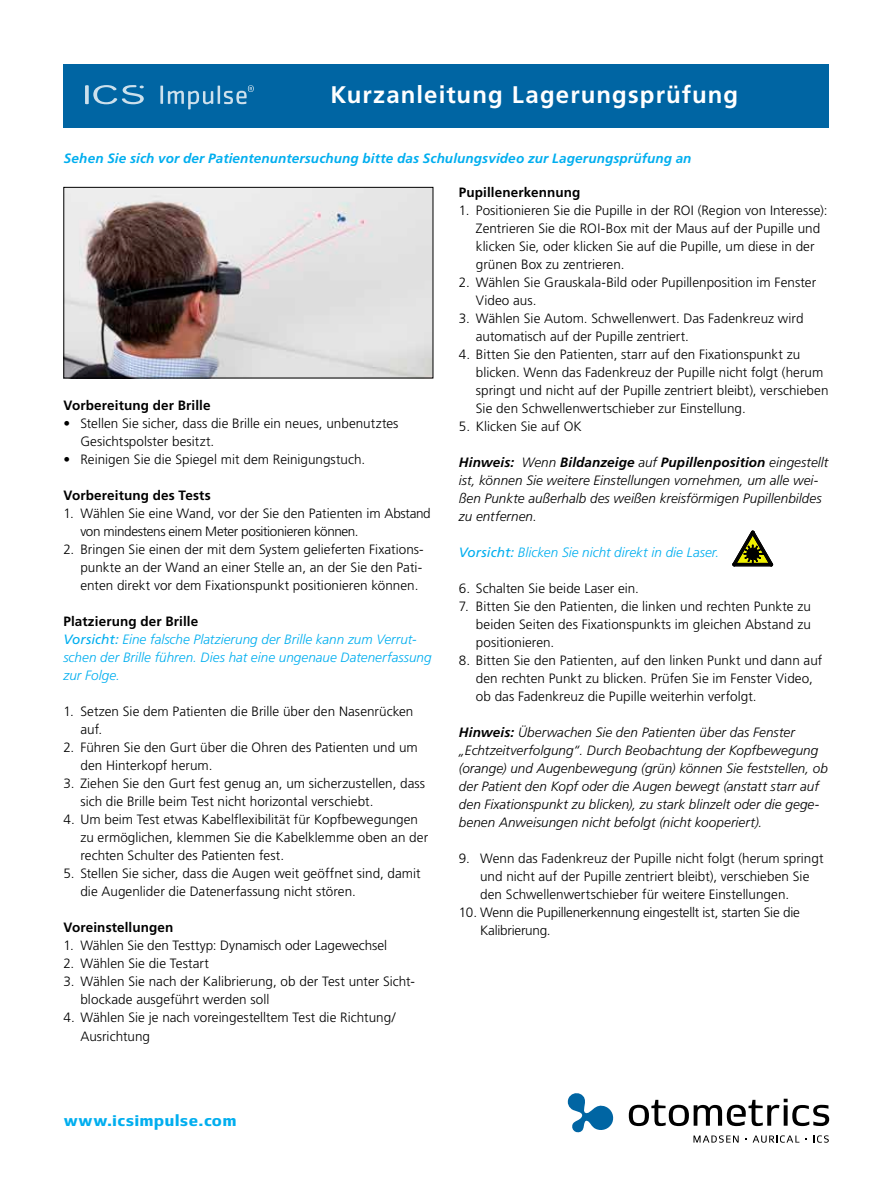
<style>
.page{position:relative;width:893px;height:1191px;background:#fff}
.page>*{position:absolute;margin:0;border:0;box-sizing:border-box;transform-origin:0 0}
.t1{font:700 24px "Frutiger LT Std";letter-spacing:.045em;color:#fff}
.t2{font:700 15px "Olic";letter-spacing:.05em;color:#00aeef}
.t3{font:300 13.5px/18px "Frutiger LT Std";color:#000}
.t4{font:italic 300 13.5px/18px "Frutiger LT Std";letter-spacing:.005em;color:#000}
.t5{font:italic 300 13.5px/18px "Frutiger LT Std";color:#00aeef}
.t6{font:300 13.5px/18px "Frutiger LT Std";letter-spacing:-.02em;color:#000}
.t7{font:italic 700 13.5px "Frutiger LT Std";letter-spacing:.01em;color:#00aeef}
.t8{font:700 13.5px "Frutiger LT Std";letter-spacing:.01em;color:#000}
.s1{font-weight:700;font-style:normal;color:#000}
.s2{font-weight:400}
.s3{font-weight:700}
</style>
<div class="page">
<img style="left:66px;top:189px;width:365px;height:187px">
<div style="left:64px;top:187px;width:369px;height:191px;border:1px solid #000"></div>
<svg style="left:733px;top:531px;width:40px;height:35px"></svg>
<svg style="left:629px;top:1098px;width:200px;height:28px"></svg>
<svg style="left:568px;top:1093px;width:45px;height:39px"></svg>
<svg style="left:693px;top:1135px;width:46px;height:7px"></svg>
<svg style="left:753px;top:1135px;width:46px;height:7px"></svg>
<svg style="left:813px;top:1135px;width:16px;height:7px"></svg>
<div style="left:64px;top:64px;width:765px;height:64px;background:#0065a3"></div>
<hr style="left:160px;top:86px;width:3px;height:18px;background:#fff">
<svg style="left:85px;top:85px;width:59px;height:19px"></svg>
<svg style="left:168px;top:85px;width:86px;height:24px"></svg>
<h1 class="t1" style="left:330px;top:81px;width:409px">Kurzanleitung Lagerungsprüfung</h1>
<p class="t7" style="left:64px;top:150px;width:629px">Sehen Sie sich vor der Patientenuntersuchung bitte das Schulungsvideo zur Lagerungsprüfung an</p>
<p class="t8" style="left:63px;top:398px;width:149px">Vorbereitung der Brille</p>
<p class="t3" style="left:80px;top:415px;width:320px;text-indent:-17px">• Stellen Sie sicher, dass die Brille ein neues, unbenutztes<br>Gesichtspolster besitzt.</p>
<p class="t3" style="left:63px;top:451px;width:303px">• Reinigen Sie die Spiegel mit dem Reinigungstuch.</p>
<p class="t8" style="left:63px;top:488px;width:149px">Vorbereitung des Tests</p>
<p class="t6" style="left:80px;top:505px;width:352px;text-indent:-17px">1. Wählen Sie eine Wand, vor der Sie den Patienten im Abstand von mindestens einem Meter positionieren können.</p>
<p class="t3" style="left:80px;top:541px;width:345px;text-align:justify;text-indent:-17px">2. Bringen Sie einen der mit dem System gelieferten Fixations&shy;punkte an der Wand an einer Stelle an, an der Sie den Pati&shy;enten direkt vor dem Fixationspunkt positionieren können.</p>
<p class="t5" style="left:63px;top:613px;width:370px"><span class="s1">Platzierung der Brille<br></span><span class="s2">Vorsicht:</span> Eine falsche Platzierung der Brille kann zum Verrut&shy;schen der Brille führen. Dies hat eine ungenaue Datenerfassung zur Folge.</p>
<p class="t3" style="left:80px;top:703px;width:334px;text-indent:-17px">1. Setzen Sie dem Patienten die Brille über den Nasenrücken auf.</p>
<p class="t3" style="left:80px;top:739px;width:339px;text-indent:-17px">2. Führen Sie den Gurt über die Ohren des Patienten und um den Hinterkopf herum.</p>
<p class="t3" style="left:80px;top:775px;width:346px;text-indent:-17px">3. Ziehen Sie den Gurt fest genug an, um sicherzustellen, dass sich die Brille beim Test nicht horizontal verschiebt.</p>
<p class="t3" style="left:80px;top:811px;width:349px;text-indent:-17px">4. Um beim Test etwas Kabelflexibilität für Kopfbewegungen zu ermöglichen, klemmen Sie die Kabelklemme oben an der rechten Schulter des Patienten fest.</p>
<p class="t3" style="left:80px;top:865px;width:342px;text-indent:-17px">5. Stellen Sie sicher, dass die Augen weit geöffnet sind, damit die Augenlider die Datenerfassung nicht stören.</p>
<p class="t8" style="left:63px;top:920px;width:112px">Voreinstellungen</p>
<p class="t3" style="left:63px;top:937px;width:325px">1. Wählen Sie den Testtyp: Dynamisch oder Lagewechsel</p>
<p class="t3" style="left:63px;top:955px;width:147px">2. Wählen Sie die Testart</p>
<p class="t3" style="left:80px;top:973px;width:336px;text-indent:-17px">3. Wählen Sie nach der Kalibrierung, ob der Test unter Sicht&shy;blockade ausgeführt werden soll</p>
<p class="t3" style="left:80px;top:1009px;width:316px;text-indent:-17px">4. Wählen Sie je nach voreingestelltem Test die Richtung/<br>Ausrichtung</p>
<p class="t8" style="left:459px;top:184px;width:123px">Pupillenerkennung</p>
<p class="t3" style="left:476px;top:202px;width:353px;text-indent:-17px">1. Positionieren Sie die Pupille in der ROI (Region von Interesse):<br>Zentrieren Sie die ROI-Box mit der Maus auf der Pupille und klicken Sie, oder klicken Sie auf die Pupille, um diese in der grünen Box zu zentrieren.</p>
<p class="t3" style="left:476px;top:274px;width:342px;text-indent:-17px">2. Wählen Sie Grauskala-Bild oder Pupillenposition im Fenster<br>Video aus.</p>
<p class="t3" style="left:476px;top:310px;width:329px;text-indent:-17px">3. Wählen Sie Autom. Schwellenwert. Das Fadenkreuz wird automatisch auf der Pupille zentriert.</p>
<p class="t3" style="left:476px;top:346px;width:354px;text-indent:-17px">4. Bitten Sie den Patienten, starr auf den Fixationspunkt zu blicken. Wenn das Fadenkreuz der Pupille nicht folgt (herum springt und nicht auf der Pupille zentriert bleibt), verschieben Sie den Schwellenwertschieber zur Einstellung.</p>
<p class="t3" style="left:459px;top:418px;width:124px">5. Klicken Sie auf OK</p>
<p class="t4" style="left:459px;top:454px;width:371px"><span class="s3">Hinweis:</span> Wenn <span class="s3">Bildanzeige</span> auf <span class="s3">Pupillenposition</span> eingestellt ist, können Sie weitere Einstellungen vornehmen, um alle wei&shy;ßen Punkte außerhalb des weißen kreisförmigen Pupillenbildes zu entfernen.</p>
<p class="t5" style="left:459px;top:544px;width:262px"><span class="s2">Vorsicht:</span> Blicken Sie nicht direkt in die Laser.</p>
<p class="t3" style="left:459px;top:580px;width:182px">6. Schalten Sie beide Laser ein.</p>
<p class="t3" style="left:476px;top:598px;width:337px;text-align:justify;text-indent:-17px">7. Bitten Sie den Patienten, die linken und rechten Punkte zu beiden Seiten des Fixationspunkts im gleichen Abstand zu positionieren.</p>
<p class="t3" style="left:476px;top:652px;width:348px;text-indent:-17px">8. Bitten Sie den Patienten, auf den linken Punkt und dann auf den rechten Punkt zu blicken. Prüfen Sie im Fenster Video, ob das Fadenkreuz die Pupille weiterhin verfolgt.</p>
<p class="t4" style="left:459px;top:724px;width:371px"><span class="s3">Hinweis:</span> Überwachen Sie den Patienten über das Fenster „Echtzeitverfolgung“. Durch Beobachtung der Kopfbewegung (orange) und Augenbewegung (grün) können Sie feststellen, ob der Patient den Kopf oder die Augen bewegt (anstatt starr auf den Fixationspunkt zu blicken), zu stark blinzelt oder die gege&shy;benen Anweisungen nicht befolgt (nicht kooperiert).</p>
<p class="t3" style="left:480px;top:850px;width:345px;text-indent:-21px">9. Wenn das Fadenkreuz der Pupille nicht folgt (herum springt und nicht auf der Pupille zentriert bleibt), verschieben Sie den Schwellenwertschieber für weitere Einstellungen.</p>
<p class="t6" style="left:480px;top:904px;width:321px;text-indent:-21px">10. Wenn die Pupillenerkennung eingestellt ist, starten Sie die<br>Kalibrierung.</p>
<p class="t2" style="left:64px;top:1111px;width:174px">www.icsimpulse.com</p>
</div>
